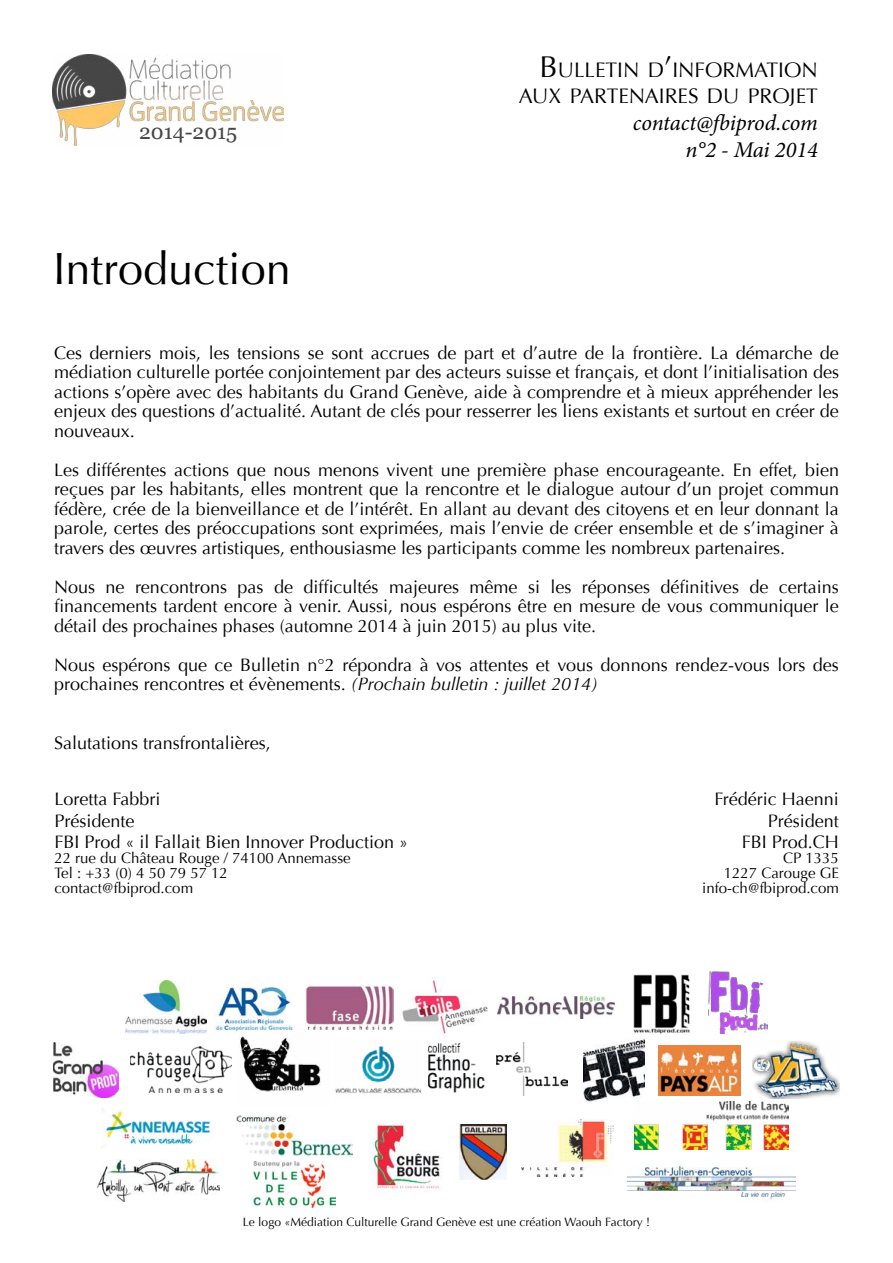
<style>
.page{position:relative;width:893px;height:1263px;background:#fff}
.page>*{position:absolute;margin:0;border:0;box-sizing:border-box;transform-origin:0 0}
.t1{font:45px "Optima";color:#000}
.t2{font:italic 22.5px/27px "Minion Pro";letter-spacing:-.01em;color:#000;text-align:right}
.t3{font:21px/25.5px "Optima";color:#000;text-align:right}
.t4{font:21px "Georgia";color:#474746}
.t5{font:18px/19.5px "Optima";color:#000;text-align:justify}
.t6{font:15px/15px "Optima";color:#000;text-align:right}
.t7{font:12px "Optima";color:#000}
.s1{font-size:30px}
.s2{font-style:italic}
</style>
<div class="page">
<img style="left:53px;top:54px;width:230px;height:91px">
<img style="left:53px;top:1042px;width:66px;height:56px">
<img style="left:633px;top:974px;width:57px;height:60px">
<img style="left:402px;top:980px;width:86px;height:54px">
<img style="left:305px;top:985px;width:89px;height:44px">
<img style="left:214px;top:986px;width:81px;height:46px">
<img style="left:126px;top:981px;width:81px;height:52px">
<img style="left:498px;top:996px;width:116px;height:22px">
<img style="left:708px;top:971px;width:59px;height:63px">
<img style="left:584px;top:1039px;width:60px;height:62px">
<img style="left:130px;top:1046px;width:102px;height:47px">
<img style="left:429px;top:1044px;width:96px;height:52px">
<img style="left:335px;top:1046px;width:86px;height:48px">
<img style="left:497px;top:1043px;width:71px;height:52px">
<img style="left:658px;top:1045px;width:82px;height:50px">
<img style="left:753px;top:1042px;width:86px;height:56px">
<img style="left:240px;top:1036px;width:82px;height:56px">
<img style="left:236px;top:1115px;width:117px;height:40px">
<img style="left:253px;top:1161px;width:83px;height:46px">
<img style="left:371px;top:1120px;width:70px;height:72px">
<img style="left:97px;top:1160px;width:123px;height:42px">
<img style="left:102px;top:1108px;width:109px;height:37px">
<img style="left:459px;top:1124px;width:48px;height:55px">
<img style="left:521px;top:1119px;width:92px;height:57px">
<img style="left:627px;top:1143px;width:169px;height:56px">
<img style="left:634px;top:1101px;width:154px;height:48px">
<p class="t4" style="left:139px;top:117px;width:100px">2014-2015</p>
<h1 class="t1" style="left:53px;top:243px;width:239px">Introduction</h1>
<p class="t3" style="left:519px;top:58px;width:301px"><span class="s1">B</span>ULLETIN D<span class="s1">’</span>INFORMATION<br>AUX PARTENAIRES DU PROJET</p>
<p class="t2" style="left:633px;top:109px;width:186px">contact@fbiprod.com n°2 - Mai 2014</p>
<p class="t5" style="left:54px;top:343px;width:786px">Ces derniers mois, les tensions se sont accrues de part et d’autre de la frontière. La démarche de médiation culturelle portée conjointement par des acteurs suisse et français, et dont l’initialisation des actions s’opère avec des habitants du Grand Genève, aide à comprendre et à mieux appréhender les enjeux des questions d’actualité. Autant de clés pour resserrer les liens existants et surtout en créer de nouveaux.</p>
<p class="t5" style="left:54px;top:460px;width:786px">Les différentes actions que nous menons vivent une première phase encourageante. En effet, bien reçues par les habitants, elles montrent que la rencontre et le dialogue autour d’un projet commun fédère, crée de la bienveillance et de l’intérêt. En allant au devant des citoyens et en leur donnant la parole, certes des préoccupations sont exprimées, mais l’envie de créer ensemble et de s’imaginer à travers des œuvres artistiques, enthousiasme les participants comme les nombreux partenaires.</p>
<p class="t5" style="left:54px;top:577px;width:786px">Nous ne rencontrons pas de difficultés majeures même si les réponses définitives de certains financements tardent encore à venir. Aussi, nous espérons être en mesure de vous communiquer le détail des prochaines phases (automne 2014 à juin 2015) au plus vite.</p>
<p class="t5" style="left:54px;top:655px;width:786px">Nous espérons que ce Bulletin n°2 répondra à vos attentes et vous donnons rendez-vous lors des prochaines rencontres et évènements. <span class="s2">(Prochain bulletin : juillet 2014)</span></p>
<p class="t5" style="left:54px;top:733px;width:218px">Salutations transfrontalières,</p>
<p class="t5" style="left:54px;top:789px;width:355px;line-height:21.6px;text-align:left">Loretta Fabbri<br>Présidente<br>FBI Prod « il Fallait Bien Innover Production »</p>
<p class="t6" style="left:54px;top:851px;width:298px;text-align:left">22 rue du Château Rouge / 74100 Annemasse<br>Tel : +33 (0) 4 50 79 57 12 contact@fbiprod.com</p>
<p class="t5" style="left:715px;top:789px;width:126px;line-height:21.6px;text-align:right">Frédéric Haenni<br>Président<br>FBI Prod.CH</p>
<p class="t6" style="left:702px;top:851px;width:138px">CP 1335<br>1227 Carouge GE info-ch@fbiprod.com</p>
<p class="t7" style="left:243px;top:1215px;width:408px">Le logo «Médiation Culturelle Grand Genève est une création Waouh Factory !</p>
</div>
